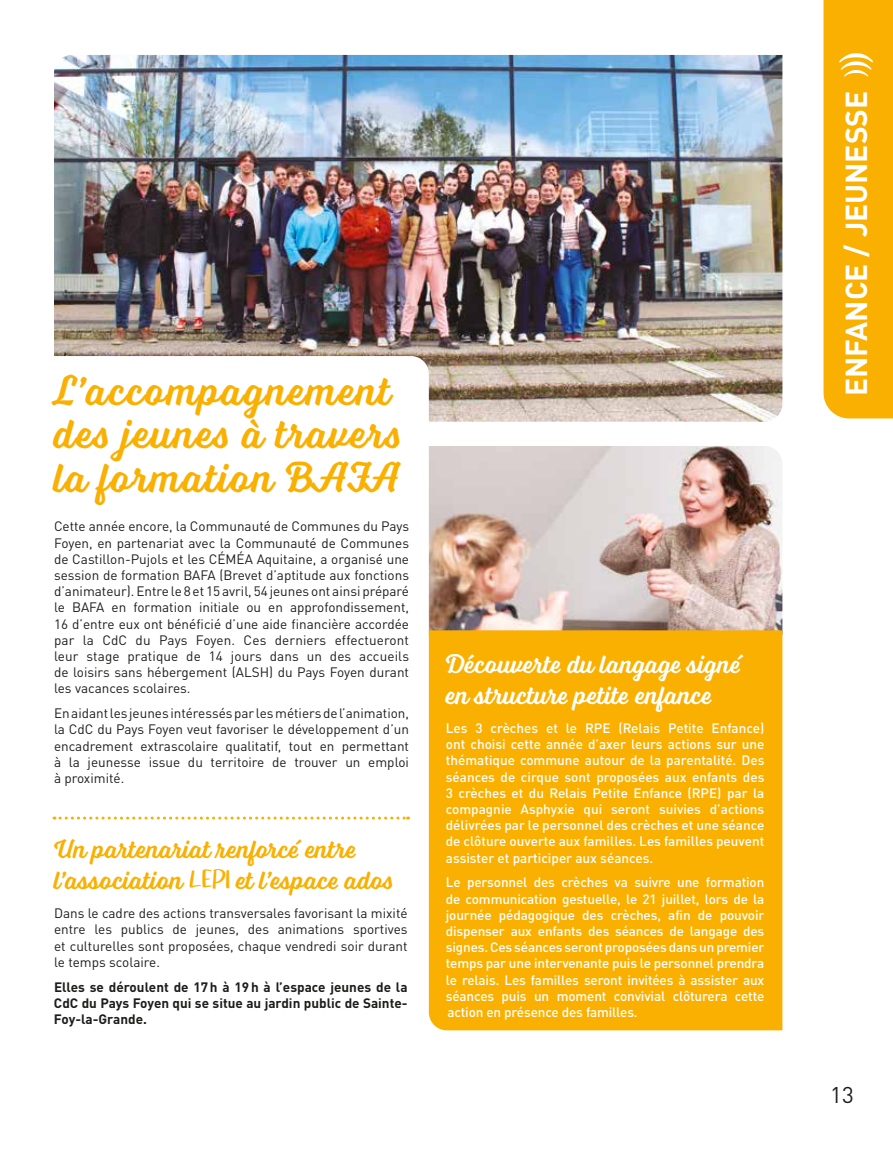
<style>
.page{position:relative;width:893px;height:1149px;background:#fff}
.page>*{position:absolute;margin:0;border:0;box-sizing:border-box;transform-origin:0 0}
.t1{font:43.5px/43.5px "Voltage";letter-spacing:.03em;color:#f9b000}
.t2{font:700 30px "DINOT";color:#fff}
.t3{font:27px/31px "Voltage";color:#f9b000}
.t4{font:27px/31px "Voltage";color:#fff}
.t5{font:22.5px "DINOT";color:#1d1d1b}
.t6{font:13.5px/16.2px "DINOT";color:#1d1d1b;text-align:justify}
.t7{font:500 13.5px/16.2px "DINOT";letter-spacing:-.01em;color:#fff;text-align:justify}
.t8{font:700 13.5px/16.2px "DINOT";color:#1d1d1b;text-align:justify}
.s1{font-family:"Gratise"}
</style>
<div class="page">
<img style="left:54px;top:55px;width:728px;height:366px">
<svg style="left:54px;top:356px;width:375px;height:65px"></svg>
<img style="left:429px;top:446px;width:353px;height:184px">
<svg style="left:823px;top:0;width:70px;height:418px;background:#f9b511"></svg>
<svg style="left:54px;top:816px;width:355px;height:3px"></svg>
<div style="left:429px;top:630px;width:353px;height:399px;background:#f9b000"></div>
<h1 class="t1" style="left:54px;top:367px;width:339px">L’accompagnement</h1>
<h1 class="t1" style="left:54px;top:411px;width:349px">des jeunes à travers la formation BAFA</h1>
<p class="t6" style="left:54px;top:518px;width:357px">Cette année encore, la Communauté de Communes du Pays Foyen, en partenariat avec la Communauté de Communes de Castillon-Pujols et les CÉMÉA Aquitaine, a organisé une session de formation BAFA (Brevet d’aptitude aux fonctions d’animateur). Entre le 8 et 15 avril, 54 jeunes ont ainsi préparé le BAFA en formation initiale ou en approfondissement, 16 d’entre eux ont bénéficié d’une aide financière accordée par la CdC du Pays Foyen. Ces derniers effectueront leur stage pratique de 14 jours dans un des accueils de loisirs sans hébergement (ALSH) du Pays Foyen durant les vacances scolaires.</p>
<p class="t6" style="left:54px;top:704px;width:357px">En aidant les jeunes intéressés par les métiers de l’animation, la CdC du Pays Foyen veut favoriser le développement d’un encadrement extrascolaire qualitatif, tout en permettant à la jeunesse issue du territoire de trouver un emploi à proximité.</p>
<h3 class="t3" style="left:54px;top:833px;width:341px">Un partenariat renforcé entre l’association <span class="s1">LEPI</span> et l’espace ados</h3>
<p class="t6" style="left:54px;top:904px;width:355px">Dans le cadre des actions transversales favorisant la mixité entre les publics de jeunes, des animations sportives et culturelles sont proposées, chaque vendredi soir durant le temps scolaire.</p>
<p class="t8" style="left:54px;top:977px;width:355px">Elles se déroulent de 17h à 19h à l’espace jeunes de la CdC du Pays Foyen qui se situe au jardin public de Sainte-Foy-la-Grande.</p>
<h3 class="t4" style="left:446px;top:647px;width:297px">Découverte du langage signé en structure petite enfance</h3>
<p class="t7" style="left:446px;top:719px;width:320px">Les 3 crèches et le RPE (Relais Petite Enfance) ont choisi cette année d’axer leurs actions sur une thématique commune autour de la parentalité. Des séances de cirque sont proposées aux enfants des 3 crèches et du Relais Petite Enfance (RPE) par la compagnie Asphyxie qui seront suivies d’actions délivrées par le personnel des crèches et une séance de clôture ouverte aux familles. Les familles peuvent assister et participer aux séances.</p>
<p class="t7" style="left:446px;top:873px;width:320px">Le personnel des crèches va suivre une formation de communication gestuelle, le 21 juillet, lors de la journée pédagogique des crèches, afin de pouvoir dispenser aux enfants des séances de langage des signes. Ces séances seront proposées dans un premier temps par une intervenante puis le personnel prendra le relais. Les familles seront invitées à assister aux séances puis un moment convivial clôturera cette action en présence des familles.</p>
<h2 class="t2" style="left:837px;top:396px;width:307px;rotate:-90deg">ENFANCE / JEUNESSE</h2>
<h3 class="t5" style="left:830px;top:1080px;width:25px">13</h3>
</div>
